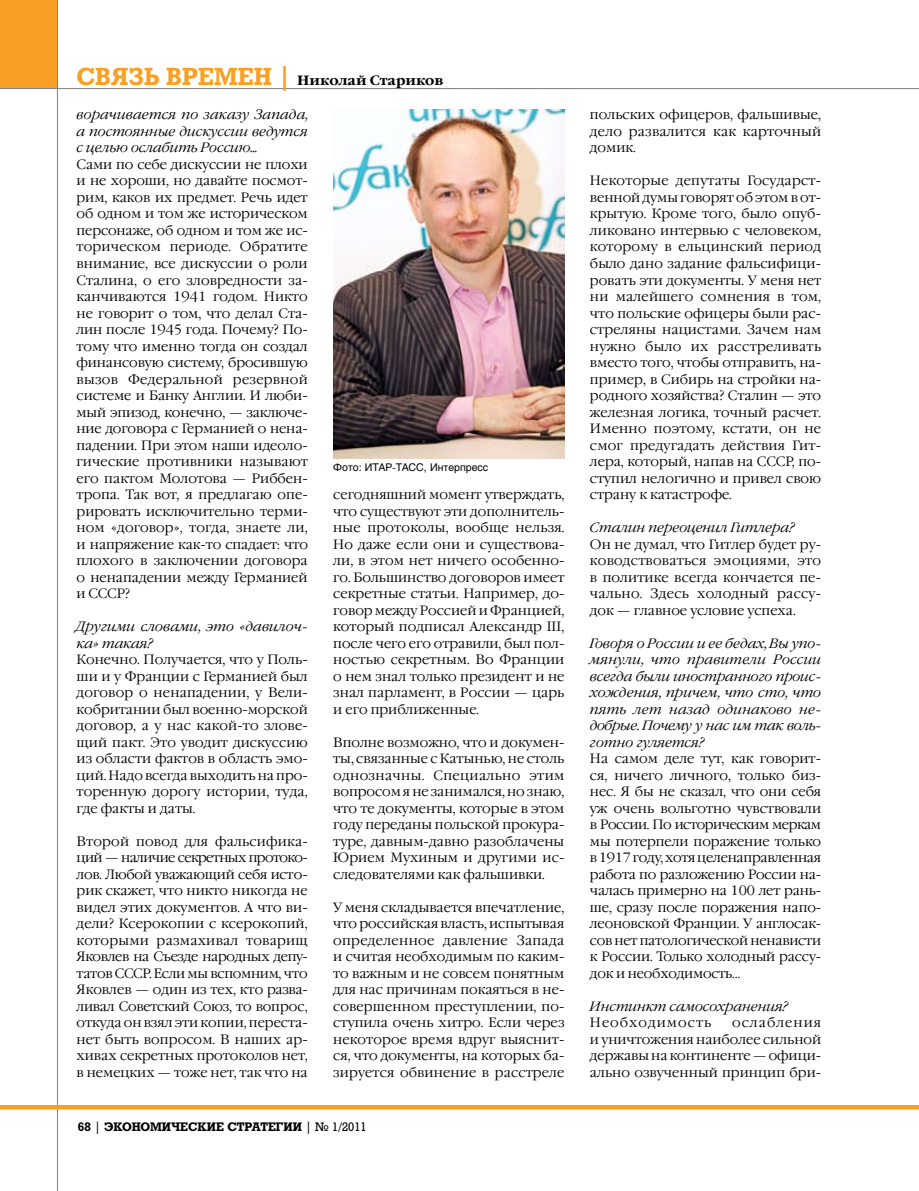
<style>
.page{position:relative;width:919px;height:1191px;background:#fff}
.page>*{position:absolute;margin:0;border:0;box-sizing:border-box;transform-origin:0 0}
.t1{font:700 24px "Rodeo";color:#f9a024}
.t2{font:300 13.5px/16.5px "Garamond C";color:#000;text-align:justify}
.t3{font:italic 300 13.5px/16.5px "Garamond C";color:#000}
.t4{font:700 13.5px "Garamond C";color:#000}
.t5{font:300 13.5px "Garamond C";letter-spacing:.075em;color:#000}
.t6{font:700 12px "Rodeo";color:#000}
.t7{font:10.5px "Helios";color:#000}
.s1{font-family:"Rodeo";font-size:24px;color:#f9a024}
.s2{font-weight:400}
</style>
<div class="page">
<div style="left:0;top:0;width:58px;height:89px;background:#f9a024"></div>
<hr style="left:57px;top:0;width:1px;height:1191px;background:#808284">
<hr style="left:0;top:88px;width:918px;height:1px;background:#808284">
<hr style="left:0;top:1105px;width:918px;height:4px;background:#f9a024">
<img style="left:333px;top:109px;width:231px;height:349px">
<h1 class="t1" style="left:77px;top:62px;width:125px">связь времен</h1>
<p class="t4" style="left:278px;top:73px;width:166px"><span class="s1">|</span> Николай Стариков</p>
<p class="t3" style="left:77px;top:107px;width:233px;text-align:justify">ворачивается по заказу Запада, а постоянные дискуссии ведутся с целью ослабить Россию…</p>
<p class="t2" style="left:77px;top:157px;width:233px">Сами по себе дискуссии не плохи и не хороши, но давайте посмот&shy;рим, каков их предмет. Речь идет об одном и том же историческом персонаже, об одном и том же ис&shy;торическом периоде. Обратите внимание, все дискуссии о роли Сталина, о его зловредности за&shy;канчиваются 1941 годом. Никто не говорит о том, что делал Ста&shy;лин после 1945 года. Почему? По&shy;тому что именно тогда он создал финансовую систему, бросившую вызов Федеральной резервной системе и Банку Англии. И люби&shy;мый эпизод, конечно, — заключе&shy;ние договора с Германией о нена&shy;падении. При этом наши идеоло&shy;гические противники называют его пактом Молотова — Риббен&shy;тропа. Так вот, я предлагаю опе&shy;рировать исключительно терми&shy;ном «договор», тогда, знаете ли, и напряжение как-то спадает: что плохого в заключении договора о ненападении между Германией и СССР?</p>
<p class="t3" style="left:77px;top:619px;width:233px">Другими словами, это «давилоч&shy;ка» такая?</p>
<p class="t2" style="left:77px;top:652px;width:233px">Конечно. Получается, что у Поль&shy;ши и у Франции с Германией был договор о ненападении, у Вели&shy;кобритании был военно-мор-ской договор, а у нас какой-то злове&shy;щий пакт. Это уводит дискуссию из области фактов в область эмо&shy;ций. Надо всегда выходить на про&shy;торенную дорогу истории, туда, где факты и даты.</p>
<p class="t2" style="left:77px;top:833px;width:233px">Второй повод для фальсифика&shy;ций — наличие секретных протоко&shy;лов. Любой уважающий себя исто&shy;рик скажет, что никто никогда не видел этих документов. А что ви&shy;дели? Ксерокопии с ксерокопий, которыми размахивал товарищ Яковлев на Съезде народных депу&shy;татов СССР. Если мы вспомним, что Яковлев — один из тех, кто разва&shy;ливал Советский Союз, то во-прос, откуда он взял эти копии, переста&shy;нет быть вопросом. В наших ар&shy;хивах секретных протоколов нет, в немецких — тоже нет, так что на</p>
<p class="t7" style="left:333px;top:460px;width:156px">Фото: ИТАР-ТАСС, Интерпресс</p>
<p class="t2" style="left:333px;top:487px;width:233px">сегодняшний момент утверждать, что существуют эти дополнитель&shy;ные протоколы, вообще нельзя.<br>Но даже если они и существова&shy;ли, в этом нет ничего особенно&shy;го. Большинст-во договоров имеет секретные статьи. Например, до&shy;говор между Россией и Францией, который подписал Александр III, после чего его отравили, был пол&shy;ностью секретным. Во Франции о нем знал только президент и не знал парламент, в России — царь и его приближенные.</p>
<p class="t2" style="left:333px;top:734px;width:233px">Вполне возможно, что и докумен&shy;ты, связанные с Катынью, не столь однозначны. Специально этим вопросом я не занимался, но знаю, что те документы, которые в этом году переданы польской прокура&shy;туре, давным-давно разоблачены Юрием Мухиным и другими ис&shy;следователями как фальшивки.</p>
<p class="t2" style="left:333px;top:899px;width:233px">У меня складывается впечатление, что российская власть, испытывая определенное давление Запада и считая необходимым по каким&shy;то важным и не совсем понятным для нас причинам покаяться в не&shy;совершенном преступлении, по&shy;ступила очень хитро. Если через некоторое время вдруг выяснит&shy;ся, что документы, на которых ба&shy;зируется обвинение в расстреле</p>
<p class="t6" style="left:78px;top:1119px;width:290px">68 <span class="s2">|</span> ЭКОНОМИЧЕСКИЕ СТРАТЕГИИ <span class="s2">| № 1/2011</span></p>
<p class="t2" style="left:590px;top:107px;width:233px">польских офицеров, фальшивые, дело развалится как карточный домик.</p>
<p class="t2" style="left:590px;top:173px;width:233px">Некоторые депутаты Государст&shy;венной думы говорят об этом в от&shy;крытую. Кроме того, было опуб&shy;ликовано интервью с человеком, которому в ельцинский период было дано задание фальсифици&shy;ровать эти документы. У меня нет ни малейшего сомнения в том, что польские офицеры были рас&shy;стреляны нацистами. Зачем нам нужно было их расстреливать вместо того, чтобы отправить, на&shy;пример, в Сибирь на стройки на&shy;родного хозяйства? Сталин — это железная логика, точный расчет.<br>Именно поэтому, кстати, он не смог предугадать действия Гит&shy;лера, который, напав на СССР, по&shy;ступил нелогично и привел свою страну к катастрофе.</p>
<p class="t3" style="left:590px;top:520px;width:206px">Сталин переоценил Гитлера?</p>
<p class="t2" style="left:590px;top:536px;width:233px">Он не думал, что Гитлер будет ру&shy;ководствоваться эмоциями, это в политике всегда кончается пе&shy;чально. Здесь холодный рассу&shy;док — главное условие успеха.</p>
<p class="t3" style="left:590px;top:635px;width:233px">Говоря о России и ее бедах, Вы упо&shy;мянули, что правители России всегда были иностранного проис&shy;хождения, причем, что сто, что пять лет назад одинаково не&shy;добрые. Почему у нас им так воль&shy;готно гуляется?</p>
<p class="t2" style="left:590px;top:751px;width:233px">На самом деле тут, как говорит&shy;ся, ничего личного, только биз&shy;нес. Я бы не сказал, что они себя уж очень вольготно чувствовали в России. По историческим меркам мы потерпели поражение только в 1917 году, хотя целена-правленная работа по разложению России на&shy;чалась примерно на 100 лет рань&shy;ше, сразу после поражения напо&shy;леоновской Франции. У англосак&shy;сов нет патологической ненависти к России. Только холодный рассу&shy;док и необходимость…</p>
<p class="t3" style="left:590px;top:998px;width:199px">Инстинкт самосохранения?</p>
<p class="t5" style="left:590px;top:1015px;width:123px">Необходимость</p>
<p class="t2" style="left:590px;top:1015px;width:233px;text-indent:142px">ослабления и уничтожения наиболее сильной державы на континенте — офици&shy;ально озвученный принцип бри-</p>
</div>
